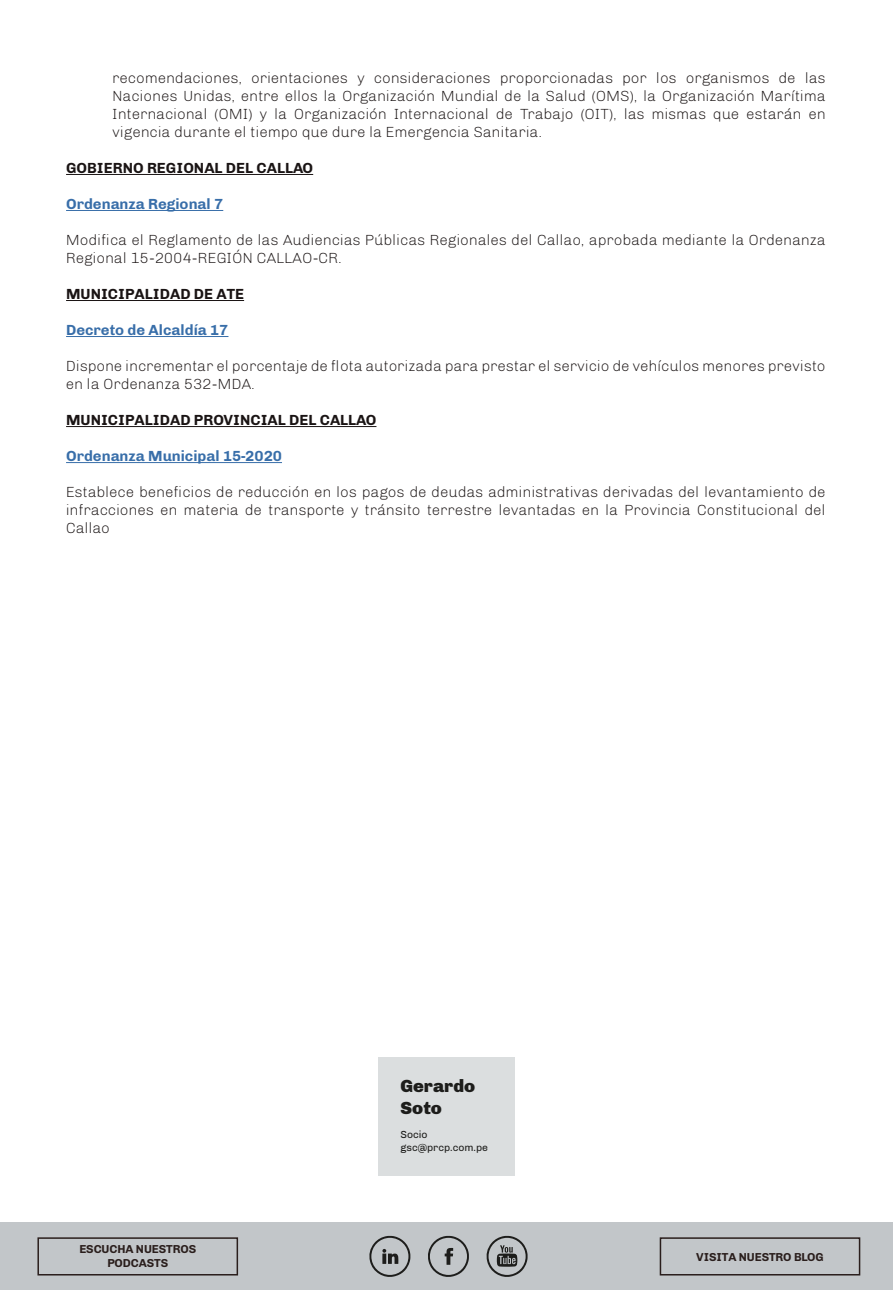
<style>
.page{position:relative;width:893px;height:1290px;background:#fff}
.page>*{position:absolute;margin:0;border:0;box-sizing:border-box;transform-origin:0 0}
.t1{font:900 18px/21.6px "Chivo";color:#1d1d1b}
.t2{font:300 15px/18px "Chivo";color:#1a1414;text-align:justify}
.t3{font:700 15px "Chivo";color:#1a1414}
.t4{font:700 15px "Chivo";color:#386ea9}
.t5{font:700 11.85px/14.1px "Chivo";letter-spacing:-.01em;color:#2a1e1c;text-align:center}
.t6{font:10.5px/12.6px "Chivo";color:#1d1d1b}
</style>
<div class="page">
<hr style="left:66px;top:174px;width:247px;height:1px;background:#1a1414">
<hr style="left:66px;top:210px;width:157px;height:1px;background:#386ea9">
<hr style="left:66px;top:300px;width:178px;height:1px;background:#1a1414">
<hr style="left:66px;top:336px;width:162px;height:1px;background:#386ea9">
<hr style="left:66px;top:426px;width:310px;height:1px;background:#1a1414">
<hr style="left:66px;top:462px;width:216px;height:1px;background:#386ea9">
<div style="left:378px;top:1057px;width:136px;height:119px;background:#dbdedf"></div>
<div style="left:0;top:1222px;width:893px;height:68px;background:#c2c6c9"></div>
<svg style="left:369px;top:1235px;width:41px;height:42px"></svg>
<svg style="left:428px;top:1235px;width:41px;height:42px"></svg>
<svg style="left:486px;top:1235px;width:42px;height:42px"></svg>
<div style="left:37px;top:1237px;width:201px;height:38px;border:2px solid #2a1e1c"></div>
<div style="left:660px;top:1237px;width:200px;height:38px;border:2px solid #2a1e1c"></div>
<p class="t2" style="left:113px;top:69px;width:715px">recomendaciones, orientaciones y consideraciones proporcionadas por los organismos de las Naciones Unidas, entre ellos la Organización Mundial de la Salud (OMS), la Organización Marítima Internacional (OMI) y la Organización Internacional de Trabajo (OIT), las mismas que estarán en vigencia durante el tiempo que dure la Emergencia Sanitaria.</p>
<p class="t3" style="left:66px;top:159px;width:249px">GOBIERNO REGIONAL DEL CALLAO</p>
<p class="t4" style="left:66px;top:195px;width:159px">Ordenanza Regional 7</p>
<p class="t2" style="left:66px;top:231px;width:761px">Modifica el Reglamento de las Audiencias Públicas Regionales del Callao, aprobada mediante la Ordenanza<br>Regional 15-2004-REGIÓN CALLAO-CR.</p>
<p class="t3" style="left:66px;top:285px;width:180px">MUNICIPALIDAD DE ATE</p>
<p class="t4" style="left:66px;top:321px;width:164px">Decreto de Alcaldía 17</p>
<p class="t2" style="left:66px;top:357px;width:761px">Dispone incrementar el porcentaje de flota autorizada para prestar el servicio de vehículos menores previsto en la Ordenanza 532-MDA.</p>
<p class="t3" style="left:66px;top:411px;width:312px">MUNICIPALIDAD PROVINCIAL DEL CALLAO</p>
<p class="t4" style="left:66px;top:447px;width:217px">Ordenanza Municipal 15-2020</p>
<p class="t2" style="left:66px;top:483px;width:761px">Establece beneficios de reducción en los pagos de deudas administrativas derivadas del levantamiento de infracciones en materia de transporte y tránsito terrestre levantadas en la Provincia Constitucional del Callao</p>
<p class="t1" style="left:401px;top:1075px;width:76px">Gerardo<br>Soto</p>
<p class="t6" style="left:401px;top:1128px;width:89px">Socio gsc@prcp.com.pe</p>
<p class="t5" style="left:79px;top:1241px;width:118px">ESCUCHA NUESTROS<br>PODCASTS</p>
<p class="t5" style="left:696px;top:1250px;width:129px">VISITA NUESTRO BLOG</p>
</div>
